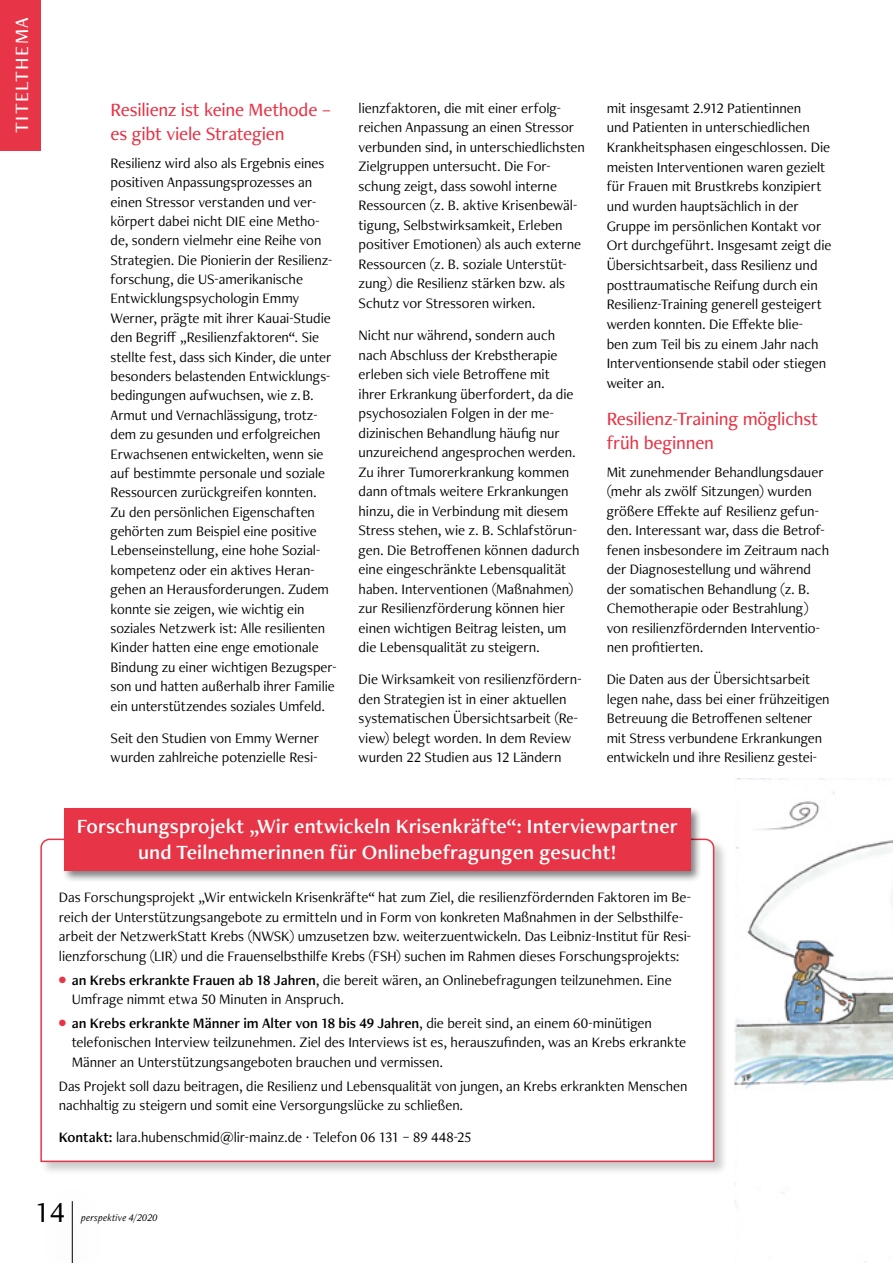
<style>
.page{position:relative;width:893px;height:1263px;background:#fff}
.page>*{position:absolute;margin:0;border:0;box-sizing:border-box;transform-origin:0 0}
.t1{font:30px "Freight Neo Pro";color:#000}
.t2{font:21px/25.5px "Freight Neo Pro Semi";letter-spacing:.005em;color:#fff;text-align:center}
.t3{font:500 19.5px/24px "Freight Neo Pro";letter-spacing:-.015em;color:#e73446}
.t4{font:500 19.5px "Freight Neo Pro";letter-spacing:.075em;color:#fff}
.t5{font:15px/19.5px "Freight Neo Pro";letter-spacing:-.005em;color:#000}
.t6{font:15px "Freight Neo Pro Semi";letter-spacing:-.005em;color:#000}
.t7{font:italic 10.5px "Freight Neo Pro";letter-spacing:.015em;color:#000}
.s1{font-family:"Freight Neo Pro Semi"}
.s2{font-family:"Freight Neo Pro"}
</style>
<div class="page">
<div style="left:0;top:0;width:40px;height:151px;background:#e73446"></div>
<img style="left:735px;top:779px;width:158px;height:484px">
<div style="left:40px;top:838px;width:688px;height:338px;background:#000;opacity:.2"></div>
<svg style="left:40px;top:838px;width:675px;height:325px"></svg>
<div style="left:61px;top:805px;width:641px;height:77px;background:#000;opacity:.5"></div>
<div style="left:64px;top:808px;width:627px;height:63px;background:#e73446"></div>
<hr style="left:72px;top:1201px;width:1px;height:62px;background:#000">
<svg style="left:59px;top:977px;width:7px;height:6px"></svg>
<svg style="left:59px;top:1020px;width:7px;height:6px"></svg>
<h3 class="t4" style="left:8px;top:133px;width:118px;rotate:-90deg">TITELTHEMA</h3>
<h3 class="t3" style="left:111px;top:97px;width:222px">Resilienz ist keine Methode – es gibt viele Strategien</h3>
<p class="t5" style="left:111px;top:153px;width:228px">Resilienz wird also als Ergebnis eines positiven Anpassungsprozesses an einen Stressor verstanden und ver&shy;körpert dabei nicht DIE eine Metho&shy;de, sondern vielmehr eine Reihe von Strategien. Die Pionierin der Resilienz&shy;forschung, die US-amerikanische Entwicklungspsychologin Emmy Werner, prägte mit ihrer Kauai-Studie den Begriff „Resilienzfaktoren“. Sie stellte fest, dass sich Kinder, die unter besonders belastenden Entwicklungs&shy;bedingungen aufwuchsen, wie z. B.<br>Armut und Vernachlässigung, trotz&shy;dem zu gesunden und erfolgreichen Erwachsenen entwickelten, wenn sie auf bestimmte personale und soziale Ressourcen zurückgreifen konnten.<br>Zu den persönlichen Eigenschaften gehörten zum Beispiel eine positive Lebenseinstellung, eine hohe Sozial&shy;kompetenz oder ein aktives Heran&shy;gehen an Herausforderungen. Zudem konnte sie zeigen, wie wichtig ein soziales Netzwerk ist: Alle resilienten Kinder hatten eine enge emotionale Bindung zu einer wichtigen Bezugsper&shy;son und hatten außerhalb ihrer Familie ein unterstützendes soziales Umfeld.</p>
<p class="t5" style="left:111px;top:728px;width:210px">Seit den Studien von Emmy Werner wurden zahlreiche potenzielle Resi-</p>
<p class="t5" style="left:359px;top:98px;width:228px">lienzfaktoren, die mit einer erfolg&shy;reichen Anpassung an einen Stressor verbunden sind, in unterschiedlichsten Zielgruppen untersucht. Die For&shy;schung zeigt, dass sowohl interne Ressourcen (z. B. aktive Krisenbewäl&shy;tigung, Selbstwirksamkeit, Erleben positiver Emotionen) als auch externe Ressourcen (z. B. soziale Unterstüt&shy;zung) die Resilienz stärken bzw. als Schutz vor Stressoren wirken.</p>
<p class="t5" style="left:359px;top:325px;width:222px">Nicht nur während, sondern auch nach Abschluss der Krebstherapie erleben sich viele Betroffene mit ihrer Erkrankung überfordert, da die psychosozialen Folgen in der me&shy;dizinischen Behandlung häufig nur unzureichend angesprochen werden.<br>Zu ihrer Tumorerkrankung kommen dann oftmals weitere Erkrankungen hinzu, die in Verbindung mit diesem Stress stehen, wie z. B. Schlafstörun&shy;gen. Die Betroffenen können dadurch eine eingeschränkte Lebensqualität haben. Interventionen (Maßnahmen) zur Resilienzförderung können hier einen wichtigen Beitrag leisten, um die Lebensqualität zu steigern.</p>
<p class="t5" style="left:359px;top:669px;width:225px">Die Wirksamkeit von resilienzfördern&shy;den Strategien ist in einer aktuellen systematischen Übersichtsarbeit (Re&shy;view) belegt worden. In dem Review wurden 22 Studien aus 12 Ländern</p>
<p class="t5" style="left:607px;top:98px;width:226px">mit insgesamt 2.912 Patientinnen<br>und Patienten in unterschiedlichen Krankheitsphasen eingeschlossen. Die meisten Interventionen waren gezielt für Frauen mit Brustkrebs konzipiert und wurden hauptsächlich in der Gruppe im persönlichen Kontakt vor Ort durchgeführt. Insgesamt zeigt die Übersichtsarbeit, dass Resilienz und posttraumatische Reifung durch ein Resilienz-Training generell gesteigert werden konnten. Die Effekte blie-<br>ben zum Teil bis zu einem Jahr nach Interventionsende stabil oder stiegen weiter an.</p>
<h3 class="t3" style="left:607px;top:406px;width:213px">Resilienz-Training möglichst früh beginnen</h3>
<p class="t5" style="left:607px;top:461px;width:224px">Mit zunehmender Behandlungsdauer (mehr als zwölf Sitzungen) wurden größere Effekte auf Resilienz gefun&shy;den. Interessant war, dass die Betrof&shy;fenen insbesondere im Zeitraum nach der Diagnosestellung und während der somatischen Behandlung (z. B.<br>Chemotherapie oder Bestrahlung) von resilienzfördernden Interventio&shy;nen profitierten.</p>
<p class="t5" style="left:607px;top:669px;width:224px">Die Daten aus der Übersichtsarbeit legen nahe, dass bei einer frühzeitigen Betreuung die Betroffenen seltener mit Stress verbundene Erkrankungen entwickeln und ihre Resilienz gestei-</p>
<h2 class="t2" style="left:77px;top:813px;width:602px">Forschungsprojekt „Wir entwickeln Krisenkräfte“: Interviewpartner und Teilnehmerinnen für Onlinebefragungen gesucht!</h2>
<p class="t5" style="left:59px;top:887px;width:634px">Das Forschungsprojekt „Wir entwickeln Krisenkräfte“ hat zum Ziel, die resilienzfördernden Faktoren im Be&shy;reich der Unterstützungsangebote zu ermitteln und in Form von konkreten Maßnahmen in der Selbsthilfe&shy;arbeit der NetzwerkStatt Krebs (NWSK) umzusetzen bzw. weiterzuentwickeln. Das Leibniz-Institut für Resi&shy;lienzforschung (LIR) und die Frauenselbsthilfe Krebs (FSH) suchen im Rahmen dieses Forschungsprojekts:</p>
<p class="t5" style="left:72px;top:969px;width:602px"><span class="s1">an Krebs erkrankte Frauen ab 18 Jahren</span>, die bereit wären, an Onlinebefragungen teilzunehmen. Eine<br>Umfrage nimmt etwa 50 Minuten in Anspruch.</p>
<p class="t6" style="left:72px;top:1013px;width:582px">an Krebs erkrankte Männer im Alter von 18 bis 49 Jahren<span class="s2">, die bereit sind, an einem 60-minütigen</span></p>
<p class="t5" style="left:72px;top:1032px;width:616px">telefonischen Interview teilzunehmen. Ziel des Interviews ist es, herauszufinden, was an Krebs erkrankte<br>Männer an Unterstützungsangeboten brauchen und vermissen.</p>
<p class="t5" style="left:59px;top:1075px;width:630px">Das Projekt soll dazu beitragen, die Resilienz und Lebensqualität von jungen, an Krebs erkrankten Menschen nachhaltig zu steigern und somit eine Versorgungslücke zu schließen.</p>
<p class="t5" style="left:59px;top:1127px;width:414px"><span class="s1">Kontakt:</span> lara.hubenschmid@lir-mainz.de · Telefon 06 131 – 89 448-25</p>
<h1 class="t1" style="left:35px;top:1192px;width:32px">14</h1>
<p class="t7" style="left:81px;top:1211px;width:78px">perspektive 4/2020</p>
</div>
